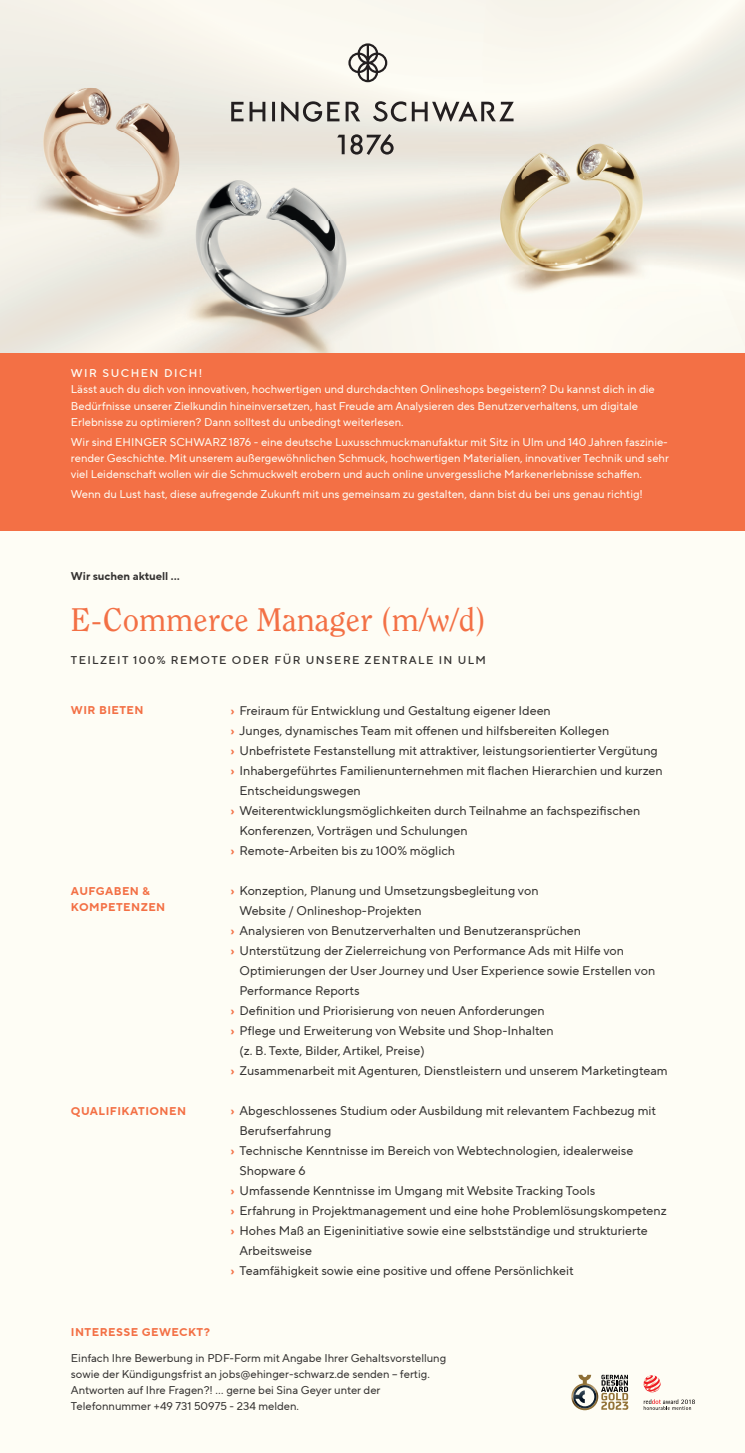
<style>
.page{position:relative;width:745px;height:1453px;background:#fff}
.page>*{position:absolute;margin:0;border:0;box-sizing:border-box;transform-origin:0 0}
.t1{font:32.5px "Clearface ITC Pro";color:#f37045}
.t2{font:12.5px "TT Norms Pro";color:#343231}
.t3{font:11.25px/16.2px "TT Norms Pro";color:#fefdf5}
.t4{font:11.25px/16.2px "TT Norms Pro";color:#343231}
.t5{font:700 11.25px/16.2px "TT Norms Pro";letter-spacing:.04em;color:#f37045}
.t6{font:500 11.25px "TT Norms Pro";letter-spacing:.12em;color:#343231}
.t7{font:700 11.25px "TT Norms Pro";color:#343231}
.t8{font:500 11.25px "TT Norms Pro";letter-spacing:.13em;color:#fefdf5}
.s1{font-weight:700;color:#f37045}
</style>
<div class="page">
<div style="left:0;top:0;width:744px;height:1453px;background:#fefdf5"></div>
<img style="left:0;top:0;width:744px;height:353px">
<div style="left:0;top:353px;width:744px;height:178px;background:#f37045"></div>
<svg style="left:643px;top:1375px;width:52px;height:35px"></svg>
<svg style="left:571px;top:1375px;width:57px;height:35px"></svg>
<svg style="left:348px;top:43px;width:39px;height:39px"></svg>
<svg style="left:337px;top:135px;width:7px;height:19px"></svg>
<svg style="left:350px;top:134px;width:43px;height:21px"></svg>
<svg style="left:373px;top:101px;width:140px;height:21px"></svg>
<svg style="left:231px;top:101px;width:129px;height:21px;background:#a8a5a0"></svg>
<p class="t8" style="left:71px;top:365px;width:133px">WIR SUCHEN DICH!</p>
<p class="t3" style="left:71px;top:381px;width:585px">Lässt auch du dich von innovativen, hochwertigen und durchdachten Onlineshops begeistern? Du kannst dich in die<br>Bedürfnisse unserer Zielkundin hineinversetzen, hast Freude am Analysieren des Benutzerverhaltens, um digitale<br>Erlebnisse zu optimieren? Dann solltest du unbedingt weiterlesen.</p>
<p class="t3" style="left:71px;top:433px;width:599px;text-align:justify">Wir sind EHINGER SCHWARZ 1876 - eine deutsche Luxusschmuckmanufaktur mit Sitz in Ulm und 140 Jahren faszinie&shy;render Geschichte. Mit unserem außergewöhnlichen Schmuck, hochwertigen Materialien, innovativer Technik und sehr viel Leidenschaft wollen wir die Schmuckwelt erobern und auch online unvergessliche Markenerlebnisse schaffen.</p>
<p class="t3" style="left:71px;top:486px;width:573px">Wenn du Lust hast, diese aufregende Zukunft mit uns gemeinsam zu gestalten, dann bist du bei uns genau richtig!</p>
<p class="t7" style="left:71px;top:568px;width:110px">Wir suchen aktuell …</p>
<h1 class="t1" style="left:71px;top:600px;width:416px">E-Commerce Manager (m/w/d)</h1>
<p class="t6" style="left:71px;top:652px;width:416px">TEILZEIT 100% REMOTE ODER FÜR UNSERE ZENTRALE IN ULM</p>
<p class="t5" style="left:71px;top:702px;width:74px">WIR BIETEN</p>
<p class="t5" style="left:71px;top:883px;width:96px">AUFGABEN &amp;<br>KOMPETENZEN</p>
<p class="t5" style="left:71px;top:1103px;width:117px">QUALIFIKATIONEN</p>
<p class="t5" style="left:71px;top:1324px;width:140px">INTERESSE GEWECKT?</p>
<p class="t2" style="left:230px;top:702px;width:321px"><span class="s1">›</span> Freiraum für Entwicklung und Gestaltung eigener Ideen</p>
<p class="t2" style="left:230px;top:722px;width:380px"><span class="s1">›</span> Junges, dynamisches Team mit offenen und hilfsbereiten Kollegen</p>
<p class="t2" style="left:230px;top:742px;width:428px"><span class="s1">›</span> Unbefristete Festanstellung mit attraktiver, leistungsorientierter Vergütung</p>
<p class="t2" style="left:230px;top:762px;width:433px"><span class="s1">›</span> Inhabergeführtes Familienunternehmen mit flachen Hierarchien und kurzen</p>
<p class="t2" style="left:239px;top:782px;width:123px">Entscheidungswegen</p>
<p class="t2" style="left:230px;top:802px;width:411px"><span class="s1">›</span> Weiterentwicklungsmöglichkeiten durch Teilnahme an fachspezifischen</p>
<p class="t2" style="left:239px;top:822px;width:229px">Konferenzen, Vorträgen und Schulungen</p>
<p class="t2" style="left:230px;top:842px;width:226px"><span class="s1">›</span> Remote-Arbeiten bis zu 100% möglich</p>
<p class="t2" style="left:230px;top:882px;width:309px"><span class="s1">›</span> Konzeption, Planung und Umsetzungsbegleitung von</p>
<p class="t2" style="left:239px;top:902px;width:183px">Website / Onlineshop-Projekten</p>
<p class="t2" style="left:230px;top:922px;width:352px"><span class="s1">›</span> Analysieren von Benutzerverhalten und Benutzeransprüchen</p>
<p class="t2" style="left:230px;top:942px;width:395px"><span class="s1">›</span> Unterstützung der Zielerreichung von Performance Ads mit Hilfe von</p>
<p class="t2" style="left:239px;top:962px;width:417px">Optimierungen der User Journey und User Experience sowie Erstellen von</p>
<p class="t2" style="left:239px;top:982px;width:122px">Performance Reports</p>
<p class="t2" style="left:230px;top:1002px;width:315px"><span class="s1">›</span> Definition und Priorisierung von neuen Anforderungen</p>
<p class="t2" style="left:230px;top:1022px;width:324px"><span class="s1">›</span> Pflege und Erweiterung von Website und Shop-Inhalten</p>
<p class="t2" style="left:239px;top:1042px;width:186px">(z. B. Texte, Bilder, Artikel, Preise)</p>
<p class="t2" style="left:230px;top:1062px;width:438px"><span class="s1">›</span> Zusammenarbeit mit Agenturen, Dienstleistern und unserem Marketingteam</p>
<p class="t2" style="left:230px;top:1102px;width:427px"><span class="s1">›</span> Abgeschlossenes Studium oder Ausbildung mit relevantem Fachbezug mit</p>
<p class="t2" style="left:239px;top:1122px;width:93px">Berufserfahrung</p>
<p class="t2" style="left:230px;top:1142px;width:404px"><span class="s1">›</span> Technische Kenntnisse im Bereich von Webtechnologien, idealerweise</p>
<p class="t2" style="left:239px;top:1162px;width:68px">Shopware 6</p>
<p class="t2" style="left:230px;top:1182px;width:366px"><span class="s1">›</span> Umfassende Kenntnisse im Umgang mit Website Tracking Tools</p>
<p class="t2" style="left:230px;top:1202px;width:437px"><span class="s1">›</span> Erfahrung in Projektmanagement und eine hohe Problemlösungskompetenz</p>
<p class="t2" style="left:230px;top:1222px;width:418px"><span class="s1">›</span> Hohes Maß an Eigeninitiative sowie eine selbstständige und strukturierte</p>
<p class="t2" style="left:239px;top:1242px;width:74px">Arbeitsweise</p>
<p class="t2" style="left:230px;top:1262px;width:344px"><span class="s1">›</span> Teamfähigkeit sowie eine positive und offene Persönlichkeit</p>
<p class="t4" style="left:71px;top:1349px;width:376px">Einfach Ihre Bewerbung in PDF-Form mit Angabe Ihrer Gehaltsvorstellung sowie der Kündigungsfrist an jobs@ehinger-schwarz.de senden – fertig.<br>Antworten auf Ihre Fragen?! … gerne bei Sina Geyer unter der Telefonnummer +49 731 50975 - 234 melden.</p>
</div>
